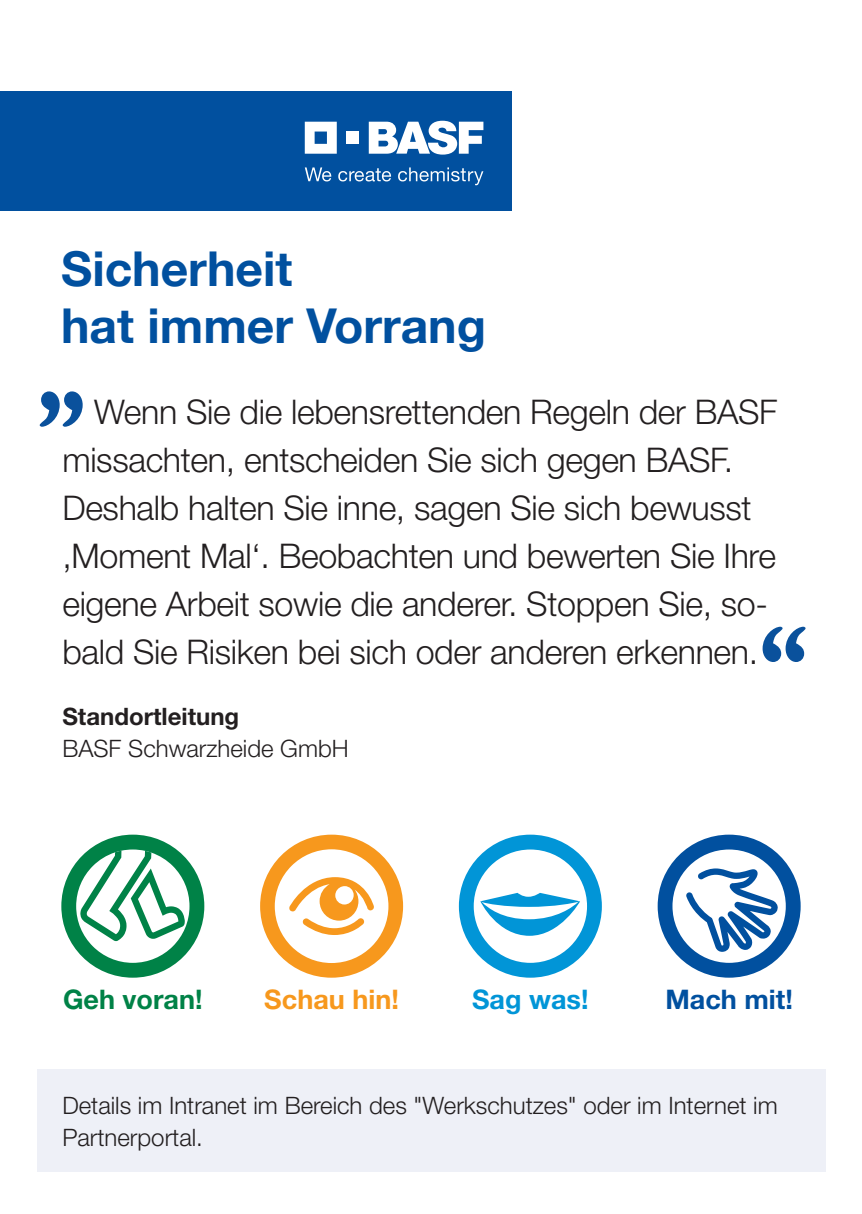
<style>
.page{position:relative;width:862px;height:1214px;background:#fff}
.page>*{position:absolute;margin:0;border:0;box-sizing:border-box;transform-origin:0 0}
.t1{font:700 48px/57.6px "Helvetica Neue";color:#01509f}
.t2{font:300 34px/48px "Helvetica Neue LT Std";letter-spacing:-.01em;color:#231f20}
.t3{font:700 27.2px "Helvetica Neue LT Std";color:#008247}
.t4{font:700 27.2px "Helvetica Neue LT Std";color:#f7981d}
.t5{font:700 27.2px "Helvetica Neue LT Std";color:#01509f}
.t6{font:700 27.2px "Helvetica Neue LT Std";color:#0195d7}
.t7{font:300 24px/32px "Helvetica Neue LT Std";color:#231f20}
.t8{font:700 24px "Helvetica Neue LT Std";color:#231f20}
</style>
<div class="page">
<div style="left:37px;top:1069px;width:788px;height:102px;background:#eef0f7"></div>
<svg style="left:40px;top:391px;width:43px;height:35px"></svg>
<svg style="left:762px;top:626px;width:43px;height:36px"></svg>
<svg style="left:61px;top:834px;width:143px;height:143px"></svg>
<svg style="left:459px;top:834px;width:143px;height:143px"></svg>
<svg style="left:657px;top:834px;width:143px;height:143px"></svg>
<svg style="left:260px;top:834px;width:143px;height:143px"></svg>
<div style="left:0;top:92px;width:511px;height:119px;background:#01509f"></div>
<svg style="left:305px;top:122px;width:32px;height:32px"></svg>
<div style="left:347px;top:131px;width:12px;height:13px;background:#fff"></div>
<svg style="left:369px;top:121px;width:114px;height:34px"></svg>
<svg style="left:305px;top:167px;width:26px;height:14px"></svg>
<svg style="left:338px;top:168px;width:53px;height:13px"></svg>
<svg style="left:398px;top:167px;width:85px;height:18px"></svg>
<h1 class="t1" style="left:61px;top:241px;width:426px">Sicherheit<br>hat immer Vorrang</h1>
<p class="t2" style="left:62px;top:387px;width:716px;text-indent:32px">Wenn Sie die lebensrettenden Regeln der BASF missachten, entscheiden Sie sich gegen BASF.<br>Deshalb halten Sie inne, sagen Sie sich bewusst ,Moment Mal‘. Beobachten und bewerten Sie Ihre eigene Arbeit sowie die anderer. Stoppen Sie, so&shy;bald Sie Risiken bei sich oder anderen erkennen.</p>
<p class="t8" style="left:62px;top:701px;width:178px">Standortleitung</p>
<p class="t7" style="left:62px;top:731px;width:288px">BASF Schwarzheide GmbH</p>
<p class="t3" style="left:63px;top:982px;width:141px">Geh voran!</p>
<p class="t4" style="left:264px;top:982px;width:136px">Schau hin!</p>
<p class="t6" style="left:472px;top:982px;width:118px">Sag was!</p>
<p class="t5" style="left:665px;top:982px;width:129px">Mach mit!</p>
<p class="t7" style="left:62px;top:1088px;width:717px">Details im Intranet im Bereich des "Werkschutzes" oder im Internet im<br>Partnerportal.</p>
</div>
